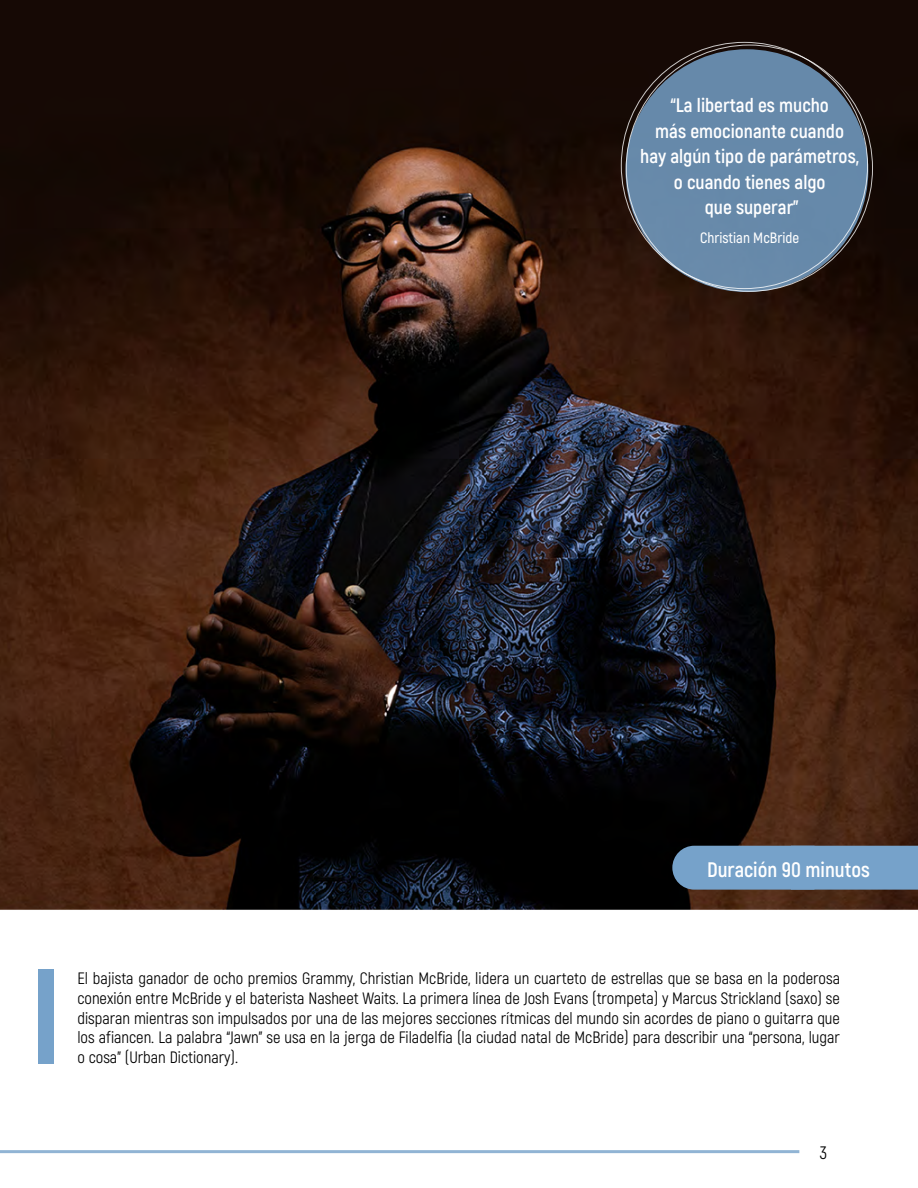
<style>
.page{position:relative;width:918px;height:1188px;background:#fff}
.page>*{position:absolute;margin:0;border:0;box-sizing:border-box;transform-origin:0 0}
.t1{font:700 21px "Akrobat";color:#fff}
.t2{font:700 19.5px/25.5px "Akrobat";color:#fff;text-align:center}
.t3{font:18px "Akrobat";color:#000}
.t4{font:16.5px/19.8px "Akrobat";color:#000;text-align:justify}
.t5{font:600 15px "Akrobat";color:#fff}
</style>
<div class="page">
<img style="left:0;top:0;width:918px;height:1154px">
<div style="left:38px;top:969px;width:16px;height:94px;background:#76a2ca"></div>
<div style="left:626px;top:49px;width:242px;height:243px;background:#6689aa;border-radius:50%"></div>
<div style="left:672px;top:846px;width:246px;height:44px;background:#76a2ca"></div>
<p class="t2" style="left:640px;top:93px;width:220px">“La libertad es mucho<br>más emocionante cuando hay algún tipo de parámetros, o cuando tienes algo<br>que superar”</p>
<p class="t5" style="left:700px;top:228px;width:101px">Christian McBride</p>
<p class="t1" style="left:707px;top:857px;width:164px">Duración 90 minutos</p>
<p class="t4" style="left:77px;top:968px;width:764px">El bajista ganador de ocho premios Grammy, Christian McBride, lidera un cuarteto de estrellas que se basa en la poderosa conexión entre McBride y el baterista Nasheet Waits. La primera línea de Josh Evans (trompeta) y Marcus Strickland (saxo) se disparan mientras son impulsados por una de las mejores secciones rítmicas del mundo sin acordes de piano o guitarra que los afiancen. La palabra “Jawn” se usa en la jerga de Filadelfia (la ciudad natal de McBride) para describir una “persona, lugar o cosa” (Urban Dictionary).</p>
<p class="t3" style="left:820px;top:1142px;width:9px">3</p>
</div>
